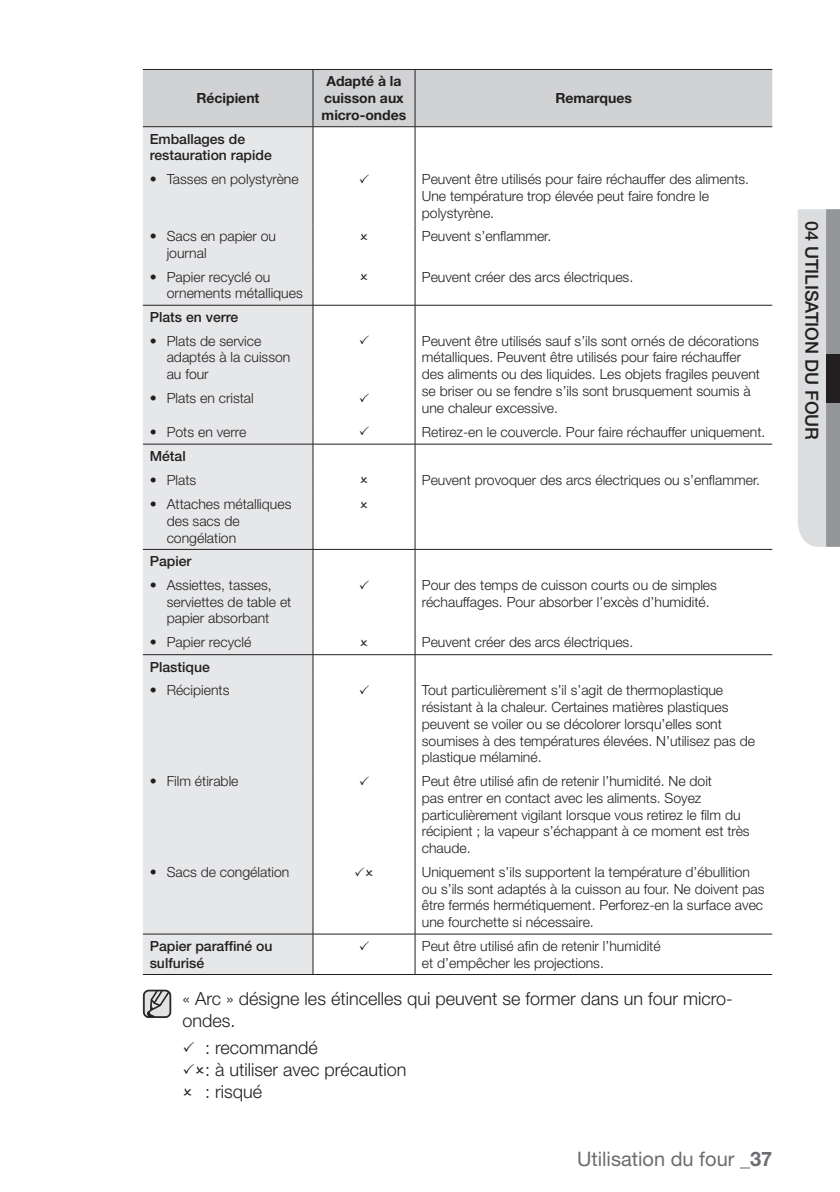
<style>
.page{position:relative;width:840px;height:1192px;background:#fff}
.page>*{position:absolute;margin:0;border:0;box-sizing:border-box;transform-origin:0 0}
.t1{font:20px "Helvetica Neue LT Pro";color:#6c6d70}
.t2{font:300 18px/21.6px "Helvetica Neue LT Pro";color:#231f20}
.t3{font:500 18px "Helvetica Neue LT Pro";color:#231f20}
.t4{font:300 14px/16.8px "Helvetica Neue LT Pro";color:#231f20}
.t5{font:500 14px/16.8px "Helvetica Neue LT Pro";color:#231f20}
.t6{font:700 14px/16.8px "Helvetica Neue LT Pro";color:#231f20;text-align:center}
.s1{font-weight:700}
</style>
<div class="page">
<svg style="left:798px;top:209px;width:42px;height:337px;background:#c9cacc"></svg>
<div style="left:826px;top:354px;width:14px;height:48px;background:#231f20"></div>
<div style="left:143px;top:70px;width:629px;height:56px;background:#d1d2d4"></div>
<div style="left:143px;top:127px;width:170px;height:422px;background:#e6e7e9"></div>
<svg style="left:314px;top:127px;width:458px;height:422px"></svg>
<div style="left:143px;top:550px;width:170px;height:424px;background:#e6e7e9"></div>
<hr style="left:143px;top:69px;width:170px;height:1px;background:#231f20">
<hr style="left:313px;top:69px;width:102px;height:1px;background:#231f20">
<hr style="left:313px;top:70px;width:1px;height:56px;background:#231f20">
<hr style="left:415px;top:69px;width:357px;height:1px;background:#231f20">
<hr style="left:415px;top:70px;width:1px;height:56px;background:#231f20">
<hr style="left:143px;top:126px;width:170px;height:1px;background:#231f20">
<hr style="left:313px;top:126px;width:102px;height:1px;background:#231f20">
<hr style="left:313px;top:127px;width:1px;height:40px;background:#231f20">
<hr style="left:415px;top:126px;width:357px;height:1px;background:#231f20">
<hr style="left:415px;top:127px;width:1px;height:40px;background:#231f20">
<hr style="left:313px;top:167px;width:1px;height:57px;background:#231f20">
<hr style="left:415px;top:167px;width:1px;height:57px;background:#231f20">
<hr style="left:313px;top:224px;width:1px;height:41px;background:#231f20">
<hr style="left:415px;top:224px;width:1px;height:41px;background:#231f20">
<hr style="left:313px;top:265px;width:1px;height:40px;background:#231f20">
<hr style="left:415px;top:265px;width:1px;height:40px;background:#231f20">
<hr style="left:143px;top:305px;width:170px;height:1px;background:#231f20">
<hr style="left:313px;top:305px;width:102px;height:1px;background:#231f20">
<svg style="left:313px;top:305px;width:1px;height:24px"></svg>
<hr style="left:415px;top:305px;width:357px;height:1px;background:#231f20">
<svg style="left:415px;top:305px;width:1px;height:24px"></svg>
<hr style="left:313px;top:329px;width:1px;height:57px;background:#231f20">
<hr style="left:415px;top:329px;width:1px;height:57px;background:#231f20">
<hr style="left:313px;top:386px;width:1px;height:33px;background:#231f20">
<hr style="left:415px;top:386px;width:1px;height:33px;background:#231f20">
<hr style="left:143px;top:444px;width:170px;height:1px;background:#231f20">
<hr style="left:313px;top:444px;width:102px;height:1px;background:#231f20">
<hr style="left:415px;top:444px;width:357px;height:1px;background:#231f20">
<svg style="left:313px;top:419px;width:1px;height:73px"></svg>
<svg style="left:415px;top:419px;width:1px;height:73px"></svg>
<hr style="left:313px;top:492px;width:1px;height:57px;background:#231f20">
<hr style="left:415px;top:492px;width:1px;height:57px;background:#231f20">
<hr style="left:143px;top:549px;width:170px;height:1px;background:#231f20">
<hr style="left:313px;top:549px;width:102px;height:1px;background:#231f20">
<svg style="left:313px;top:549px;width:1px;height:24px"></svg>
<hr style="left:415px;top:549px;width:357px;height:1px;background:#231f20">
<svg style="left:415px;top:549px;width:1px;height:24px"></svg>
<hr style="left:313px;top:573px;width:1px;height:57px;background:#231f20">
<hr style="left:415px;top:573px;width:1px;height:57px;background:#231f20">
<hr style="left:143px;top:654px;width:170px;height:1px;background:#231f20">
<hr style="left:313px;top:654px;width:102px;height:1px;background:#231f20">
<svg style="left:313px;top:630px;width:1px;height:48px"></svg>
<hr style="left:415px;top:654px;width:357px;height:1px;background:#231f20">
<svg style="left:415px;top:630px;width:1px;height:48px"></svg>
<hr style="left:313px;top:678px;width:1px;height:91px;background:#231f20">
<hr style="left:415px;top:678px;width:1px;height:91px;background:#231f20">
<hr style="left:313px;top:769px;width:1px;height:90px;background:#231f20">
<hr style="left:415px;top:769px;width:1px;height:90px;background:#231f20">
<hr style="left:313px;top:859px;width:1px;height:74px;background:#231f20">
<hr style="left:415px;top:859px;width:1px;height:74px;background:#231f20">
<hr style="left:143px;top:933px;width:170px;height:1px;background:#231f20">
<hr style="left:313px;top:933px;width:102px;height:1px;background:#231f20">
<hr style="left:313px;top:934px;width:1px;height:40px;background:#231f20">
<hr style="left:415px;top:933px;width:357px;height:1px;background:#231f20">
<hr style="left:415px;top:934px;width:1px;height:40px;background:#231f20">
<hr style="left:143px;top:974px;width:170px;height:1px;background:#231f20">
<hr style="left:313px;top:974px;width:102px;height:1px;background:#231f20">
<hr style="left:415px;top:974px;width:357px;height:1px;background:#231f20">
<svg style="left:143px;top:989px;width:28px;height:28px"></svg>
<svg style="left:360px;top:174px;width:9px;height:9px"></svg>
<svg style="left:360px;top:233px;width:7px;height:7px"></svg>
<svg style="left:360px;top:274px;width:7px;height:6px"></svg>
<svg style="left:360px;top:335px;width:9px;height:9px"></svg>
<svg style="left:360px;top:393px;width:9px;height:9px"></svg>
<svg style="left:360px;top:426px;width:9px;height:9px"></svg>
<svg style="left:360px;top:476px;width:7px;height:7px"></svg>
<svg style="left:360px;top:501px;width:7px;height:6px"></svg>
<p class="t6" style="left:196px;top:89px;width:65px">Récipient</p>
<p class="t6" style="left:322px;top:72px;width:86px">Adapté à la cuisson aux micro-ondes</p>
<p class="t6" style="left:555px;top:89px;width:78px">Remarques</p>
<p class="t5" style="left:150px;top:130px;width:124px">Emballages de restauration rapide</p>
<p class="t4" style="left:150px;top:170px;width:151px">• Tasses en polystyrène</p>
<p class="t4" style="left:422px;top:170px;width:329px">Peuvent être utilisés pour faire réchauffer des aliments.<br>Une température trop élevée peut faire fondre le polystyrène.</p>
<p class="t4" style="left:167px;top:227px;width:111px;text-indent:-17px">• Sacs en papier ou journal</p>
<p class="t4" style="left:422px;top:227px;width:131px">Peuvent s’enflammer.</p>
<p class="t4" style="left:167px;top:268px;width:138px;text-indent:-17px">• Papier recyclé ou ornements métalliques</p>
<p class="t4" style="left:422px;top:268px;width:213px">Peuvent créer des arcs électriques.</p>
<p class="t5" style="left:150px;top:308px;width:90px">Plats en verre</p>
<p class="t4" style="left:167px;top:332px;width:125px;text-indent:-17px">• Plats de service adaptés à la cuisson au four</p>
<p class="t4" style="left:422px;top:332px;width:340px">Peuvent être utilisés sauf s’ils sont ornés de décorations métalliques. Peuvent être utilisés pour faire réchauffer des aliments ou des liquides. Les objets fragiles peuvent se briser ou se fendre s’ils sont brusquement soumis à une chaleur excessive.</p>
<p class="t4" style="left:150px;top:389px;width:106px">• Plats en cristal</p>
<p class="t4" style="left:150px;top:423px;width:98px">• Pots en verre</p>
<p class="t4" style="left:422px;top:423px;width:345px">Retirez-en le couvercle. Pour faire réchauffer uniquement.</p>
<p class="t5" style="left:150px;top:447px;width:38px">Métal</p>
<p class="t4" style="left:150px;top:471px;width:48px">• Plats</p>
<p class="t4" style="left:422px;top:471px;width:340px">Peuvent provoquer des arcs électriques ou s’enflammer.</p>
<p class="t4" style="left:167px;top:495px;width:126px;text-indent:-17px">• Attaches métalliques des sacs de congélation</p>
<p class="t5" style="left:150px;top:552px;width:43px">Papier</p>
<p class="t4" style="left:167px;top:576px;width:126px;text-indent:-17px">• Assiettes, tasses, serviettes de table et papier absorbant</p>
<p class="t4" style="left:422px;top:576px;width:297px">Pour des temps de cuisson courts ou de simples réchauffages. Pour absorber l’excès d’humidité.</p>
<p class="t4" style="left:150px;top:633px;width:103px">• Papier recyclé</p>
<p class="t4" style="left:422px;top:633px;width:213px">Peuvent créer des arcs électriques.</p>
<p class="t5" style="left:150px;top:658px;width:62px">Plastique</p>
<p class="t4" style="left:150px;top:681px;width:81px">• Récipients</p>
<p class="t4" style="left:422px;top:681px;width:335px">Tout particulièrement s’il s’agit de thermoplastique résistant à la chaleur. Certaines matières plastiques peuvent se voiler ou se décolorer lorsqu’elles sont soumises à des températures élevées. N’utilisez pas de plastique mélaminé.</p>
<p class="t4" style="left:150px;top:772px;width:90px">• Film étirable</p>
<p class="t4" style="left:422px;top:772px;width:329px">Peut être utilisé afin de retenir l’humidité. Ne doit<br>pas entrer en contact avec les aliments. Soyez particulièrement vigilant lorsque vous retirez le film du récipient ; la vapeur s’échappant à ce moment est très chaude.</p>
<p class="t4" style="left:150px;top:863px;width:141px">• Sacs de congélation</p>
<p class="t4" style="left:422px;top:863px;width:344px">Uniquement s’ils supportent la température d’ébullition ou s’ils sont adaptés à la cuisson au four. Ne doivent pas être fermés hermétiquement. Perforez-en la surface avec une fourchette si nécessaire.</p>
<p class="t5" style="left:150px;top:937px;width:124px">Papier paraffiné ou sulfurisé</p>
<p class="t4" style="left:422px;top:937px;width:240px">Peut être utilisé afin de retenir l’humidité et d’empêcher les projections.</p>
<p class="t2" style="left:183px;top:987px;width:552px">« Arc » désigne les étincelles qui peuvent se former dans un four micro&shy;ondes.</p>
<p class="t2" style="left:205px;top:1036px;width:203px">: recommandé<br>: à utiliser avec précaution : risqué</p>
<h1 class="t1" style="left:577px;top:1145px;width:195px">Utilisation du four _<span class="s1">37</span></h1>
<p class="t3" style="left:823px;top:220px;width:221px;rotate:90deg">04 Utilisation du four</p>
</div>
